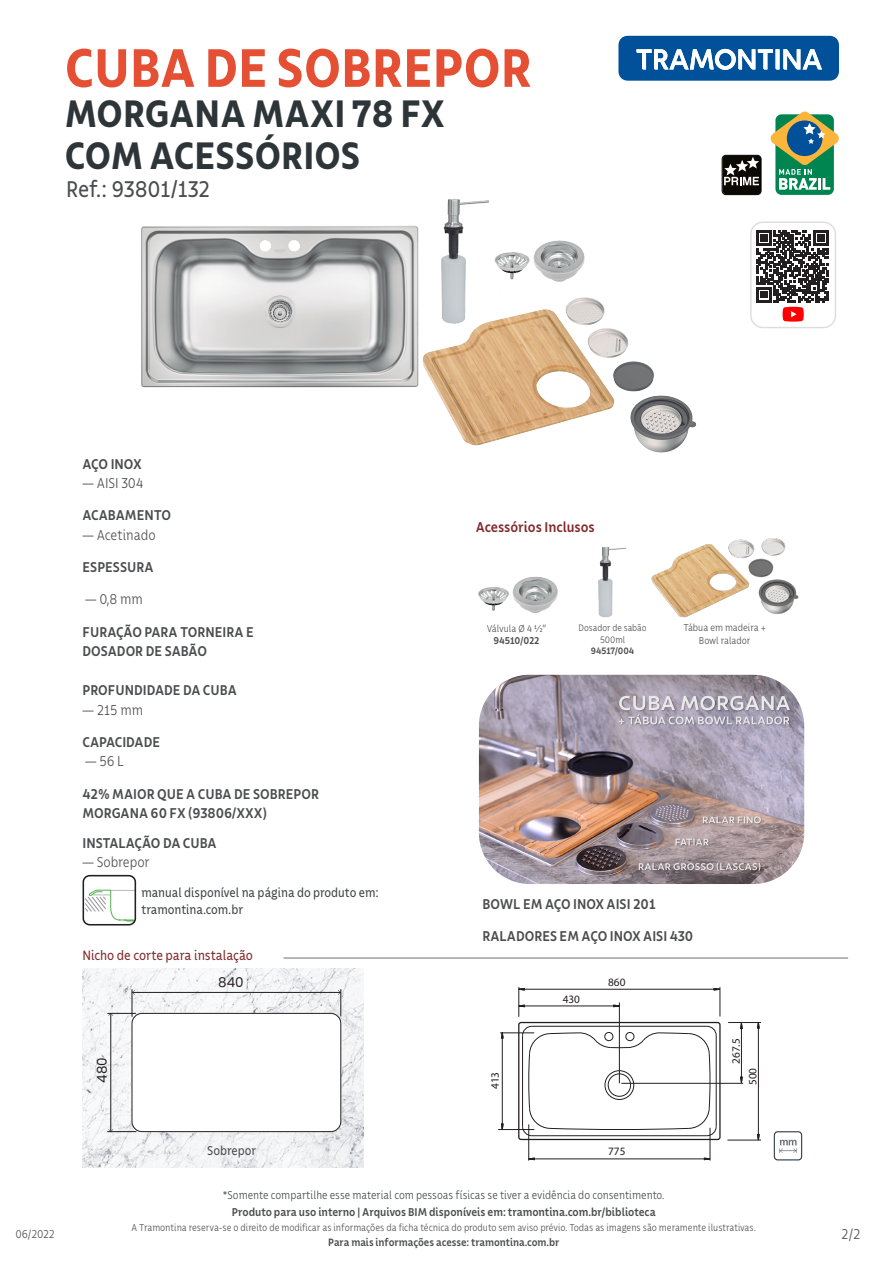
<style>
.page{position:relative;width:893px;height:1263px;background:#fff}
.page>*{position:absolute;margin:0;border:0;box-sizing:border-box;transform-origin:0 0}
.t1{font:700 57px "Tramontina Cond Titulos";color:#e54f33}
.t2{font:700 40.5px "Tramontina Cond Titulos";color:#2e3539}
.t3{font:24px "Tramontina Cond Titulos";letter-spacing:-.015em;color:#4b4c4d}
.t4{font:500 15px "Tramontina Cond Titulos";color:#4b4c4d}
.t5{font:300 15px "Tramontina Cond Titulos";color:#4b4c4d}
.t6{font:500 15px "Tramontina Cond Titulos";letter-spacing:-.005em;color:#822a2d}
.t7{font:14.25px "Tramontina Cond Titulos";letter-spacing:-.01em;color:#822a2d}
.t8{font:13.5px/16.5px "Tramontina Cond Titulos";color:#424445}
.t9{font:13.5px "Tramontina Cond Titulos";color:#4b4c4d}
.t10{font:13.5px "Poppins";color:#231f20}
.t11{font:300 12px "Tramontina Cond Titulos";letter-spacing:-.005em;color:#424445}
.t12{font:500 12px "Tramontina Cond Titulos";color:#4b4c4d}
.t13{font:300 12px "Tramontina Cond Titulos";letter-spacing:-.02em;color:#4b4c4d}
.t14{font:500 11.25px "Tramontina Cond Titulos";letter-spacing:-.005em;color:#4b4c4d}
.t15{font:11.25px "Frutiger";color:#231f20}
.t16{font:300 10.5px/12.6px "Tramontina Cond Titulos";letter-spacing:-.01em;color:#4b4c4d;text-align:center}
.t17{font:500 10.5px "Tramontina Cond Titulos";letter-spacing:-.01em;color:#4b4c4d}
.t18{font:300 9.9px/11.9px "Tramontina Cond Titulos";color:#4b4c4d;text-align:center}
.t19{font:500 9.9px "Tramontina Cond Titulos";letter-spacing:-.005em;color:#4b4c4d}
</style>
<div class="page">
<svg style="left:618px;top:36px;width:221px;height:45px"></svg>
<hr style="left:529px;top:1158px;width:181px;height:1px;background:#231f20">
<hr style="left:519px;top:989px;width:201px;height:1px;background:#231f20">
<hr style="left:519px;top:1005px;width:100px;height:1px;background:#231f20">
<svg style="left:501px;top:1033px;width:3px;height:6px"></svg>
<hr style="left:502px;top:1032px;width:1px;height:97px;background:#231f20">
<hr style="left:710px;top:1128px;width:1px;height:32px;background:#231f20">
<svg style="left:713px;top:987px;width:8px;height:29px"></svg>
<hr style="left:518px;top:987px;width:1px;height:30px;background:#231f20">
<hr style="left:500px;top:1032px;width:34px;height:1px;background:#231f20">
<hr style="left:498px;top:1129px;width:36px;height:1px;background:#231f20">
<svg style="left:757px;top:1134px;width:3px;height:6px"></svg>
<svg style="left:757px;top:1023px;width:3px;height:6px"></svg>
<hr style="left:758px;top:1022px;width:1px;height:118px;background:#231f20">
<svg style="left:740px;top:1076px;width:3px;height:7px"></svg>
<svg style="left:740px;top:1023px;width:3px;height:6px"></svg>
<hr style="left:741px;top:1023px;width:1px;height:60px;background:#231f20">
<hr style="left:727px;top:1140px;width:34px;height:1px;background:#231f20">
<hr style="left:728px;top:1022px;width:33px;height:1px;background:#231f20">
<hr style="left:621px;top:1083px;width:122px;height:1px;background:#231f20">
<hr style="left:619px;top:1002px;width:1px;height:81px;background:#231f20">
<hr style="left:528px;top:1124px;width:1px;height:36px;background:#231f20">
<svg style="left:522px;top:1025px;width:195px;height:111px"></svg>
<div style="left:518px;top:1022px;width:203px;height:118px;border:1px solid #231f20;border-radius:2px"></div>
<div style="left:604px;top:1032px;width:9px;height:9px;border:1px solid #231f20;border-radius:50%"></div>
<div style="left:605px;top:1070px;width:29px;height:30px;border:1px solid #231f20;border-radius:50%"></div>
<div style="left:625px;top:1032px;width:9px;height:9px;border:1px solid #231f20;border-radius:50%"></div>
<img style="left:773px;top:1131px;width:30px;height:30px">
<svg style="left:86px;top:889px;width:50px;height:33px"></svg>
<div style="left:83px;top:875px;width:53px;height:50px;border:2px solid #231f20;border-radius:6px"></div>
<img style="left:83px;top:969px;width:280px;height:198px">
<svg style="left:338px;top:989px;width:4px;height:27px"></svg>
<hr style="left:132px;top:992px;width:209px;height:1px;background:#1c1f1c">
<svg style="left:108px;top:989px;width:28px;height:27px"></svg>
<svg style="left:108px;top:1129px;width:28px;height:3px"></svg>
<hr style="left:111px;top:1013px;width:1px;height:118px;background:#1c1f1c">
<div style="left:132px;top:1013px;width:209px;height:118px;background:#fff;border-radius:10px"></div>
<div style="left:132px;top:1013px;width:209px;height:119px;border:1px solid #231f20;border-radius:10px"></div>
<hr style="left:283px;top:958px;width:565px;height:1px;background:#68717e">
<svg style="left:722px;top:155px;width:40px;height:40px;background:#43403c"></svg>
<img style="left:141px;top:199px;width:555px;height:254px">
<img style="left:478px;top:577px;width:80px;height:36px">
<img style="left:598px;top:547px;width:28px;height:70px">
<img style="left:479px;top:675px;width:325px;height:209px">
<div style="left:775px;top:114px;width:59px;height:81px;background:#008551;border-radius:6px"></div>
<svg style="left:771px;top:111px;width:68px;height:79px"></svg>
<div style="left:750px;top:222px;width:86px;height:106px;border:1px solid #dcdddf;border-radius:12px"></div>
<svg style="left:756px;top:230px;width:72px;height:92px"></svg>
<img style="left:651px;top:544px;width:94px;height:74px">
<img style="left:745px;top:559px;width:53px;height:55px">
<div style="left:781px;top:547px;width:23px;height:19px;background:#fff"></div>
<img style="left:726px;top:539px;width:29px;height:20px">
<img style="left:761px;top:538px;width:25px;height:18px">
<p class="t1" style="left:65px;top:37px;width:469px">CUBA DE SOBREPOR</p>
<p class="t2" style="left:65px;top:91px;width:382px">MORGANA MAXI 78 FX</p>
<p class="t2" style="left:65px;top:133px;width:297px">COM ACESSÓRIOS</p>
<p class="t3" style="left:66px;top:177px;width:146px">Ref.: 93801/132</p>
<p class="t4" style="left:83px;top:456px;width:61px">AÇO INOX</p>
<p class="t5" style="left:83px;top:475px;width:63px">— AISI 304</p>
<p class="t4" style="left:83px;top:507px;width:90px">ACABAMENTO</p>
<p class="t5" style="left:83px;top:527px;width:75px">— Acetinado</p>
<p class="t4" style="left:83px;top:559px;width:73px">ESPESSURA</p>
<p class="t5" style="left:85px;top:592px;width:59px">— 0,8 mm</p>
<p class="t4" style="left:83px;top:624px;width:173px">FURAÇÃO PARA TORNEIRA E</p>
<p class="t4" style="left:83px;top:643px;width:126px">DOSADOR DE SABÃO</p>
<p class="t4" style="left:83px;top:682px;width:156px">PROFUNDIDADE DA CUBA</p>
<p class="t5" style="left:83px;top:702px;width:62px">— 215 mm</p>
<p class="t4" style="left:83px;top:734px;width:79px">CAPACIDADE</p>
<p class="t5" style="left:85px;top:754px;width:40px">— 56 L</p>
<p class="t4" style="left:83px;top:786px;width:238px">42% MAIOR QUE A CUBA DE SOBREPOR</p>
<p class="t4" style="left:83px;top:805px;width:186px">MORGANA 60 FX (93806/XXX)</p>
<p class="t4" style="left:83px;top:835px;width:136px">INSTALAÇÃO DA CUBA</p>
<p class="t5" style="left:83px;top:855px;width:69px">— Sobrepor</p>
<p class="t8" style="left:141px;top:885px;width:239px">manual disponível na página do produto em: tramontina.com.br</p>
<p class="t7" style="left:83px;top:948px;width:172px">Nicho de corte para instalação</p>
<p class="t10" style="left:94px;top:1083px;width:27px;rotate:-90deg">480</p>
<p class="t10" style="left:218px;top:975px;width:27px">840</p>
<p class="t9" style="left:207px;top:1143px;width:51px">Sobrepor</p>
<p class="t6" style="left:476px;top:519px;width:121px">Acessórios Inclusos</p>
<p class="t16" style="left:487px;top:622px;width:61px">Válvula Ø 4 ½”</p>
<p class="t17" style="left:494px;top:635px;width:48px">94510/022</p>
<p class="t18" style="left:578px;top:622px;width:70px">Dosador de sabão<br>500ml</p>
<p class="t19" style="left:591px;top:646px;width:45px">94517/004</p>
<p class="t16" style="left:683px;top:622px;width:84px">Tábua em madeira +<br>Bowl ralador</p>
<p class="t4" style="left:482px;top:896px;width:175px">BOWL EM AÇO INOX AISI 201</p>
<p class="t4" style="left:482px;top:928px;width:212px">RALADORES EM AÇO INOX AISI 430</p>
<p class="t15" style="left:563px;top:992px;width:19px">430</p>
<p class="t15" style="left:608px;top:975px;width:19px">860</p>
<p class="t15" style="left:729px;top:1064px;width:27px;rotate:-90deg">267.5</p>
<p class="t15" style="left:488px;top:1089px;width:19px;rotate:-90deg">413</p>
<p class="t15" style="left:746px;top:1085px;width:19px;rotate:-90deg">500</p>
<p class="t15" style="left:608px;top:1145px;width:19px">775</p>
<p class="t11" style="left:223px;top:1189px;width:443px">*Somente compartilhe esse material com pessoas físicas se tiver a evidência do consentimento.</p>
<p class="t12" style="left:232px;top:1205px;width:425px">Produto para uso interno | Arquivos BIM disponíveis em: tramontina.com.br/biblioteca</p>
<p class="t16" style="left:131px;top:1221px;width:626px">A Tramontina reserva-se o direito de modificar as informações da ficha técnica do produto sem aviso prévio. Todas as imagens são meramente ilustrativas.</p>
<p class="t14" style="left:328px;top:1236px;width:233px">Para mais informações acesse: tramontina.com.br</p>
<p class="t13" style="left:15px;top:1228px;width:41px">06/2022</p>
<p class="t5" style="left:841px;top:1226px;width:21px">2/2</p>
</div>
